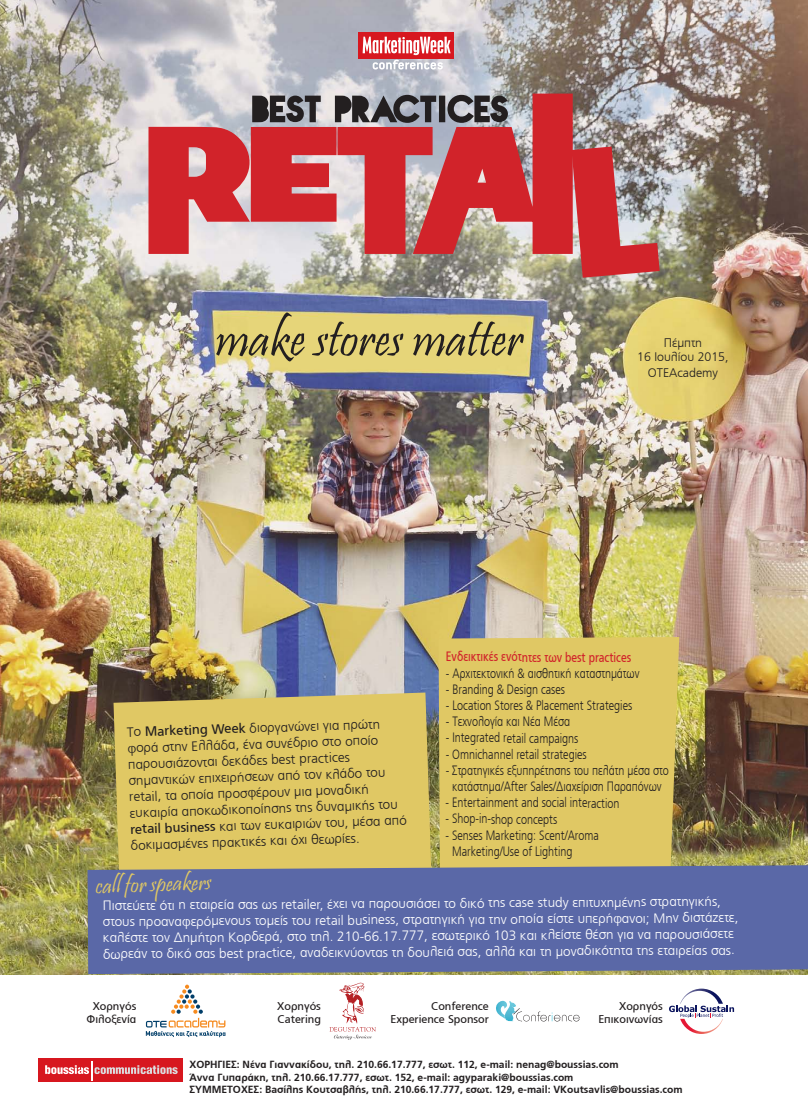
<style>
.page{position:relative;width:808px;height:1106px;background:#fff}
.page>*{position:absolute;margin:0;border:0;box-sizing:border-box;transform-origin:0 0}
.t1{font:23.7px "Pristina";color:#e0c864}
.t2{font:300 13.5px/16.2px "PF Catalog";letter-spacing:-.01em;color:#fff}
.t3{font:300 13.5px/16.2px "PF Catalog";letter-spacing:-.005em;color:#231f20;text-align:center;scale:.8 1}
.t4{font:300 13.5px/16.2px "PF Catalog";letter-spacing:-.005em;color:#231f20}
.t5{font:13.5px "PF Catalog";letter-spacing:-.005em;color:#d1232a;scale:.8 1}
.t6{font:300 12.45px/15.3px "PF Catalog";color:#231f20;text-align:center}
.t7{font:11.25px/12px "PF Catalog";color:#231f20;text-align:right}
.t8{font:700 10.35px/12.5px "PF Catalog";color:#231f20}
.s1{font-weight:400}
</style>
<div class="page">
<img style="left:0;top:0;width:808px;height:974px">
<svg style="left:148px;top:94px;width:425px;height:160px;background:#d06166"></svg>
<img style="left:571px;top:146px;width:89px;height:132px">
<svg style="left:252px;top:95px;width:256px;height:28px;background:#6a696d"></svg>
<svg style="left:216px;top:312px;width:308px;height:49px;background:#c2b46c"></svg>
<div style="left:38px;top:1058px;width:145px;height:24px;background:#d7171f"></div>
<svg style="left:45px;top:1061px;width:133px;height:19px"></svg>
<div style="left:358px;top:32px;width:96px;height:26px;background:#d7171f"></div>
<svg style="left:363px;top:37px;width:88px;height:32px"></svg>
<div style="left:114px;top:692px;width:317px;height:173px;background:#e0c864"></div>
<div style="left:438px;top:637px;width:241px;height:228px;background:#e0c864"></div>
<div style="left:88px;top:865px;width:720px;height:109px;background:#5a68a7"></div>
<svg style="left:146px;top:984px;width:79px;height:53px"></svg>
<svg style="left:329px;top:982px;width:47px;height:58px"></svg>
<svg style="left:496px;top:1000px;width:84px;height:21px"></svg>
<svg style="left:669px;top:988px;width:65px;height:46px"></svg>
<p class="t6" style="left:637px;top:335px;width:93px">Πέμπτη<br>16 Ιουλίου 2015,<br>OTEAcademy</p>
<p class="t5" style="left:446px;top:649px;width:233px">Eνδεικτικές ενότητες των best practices</p>
<p class="t3" style="left:446px;top:665px;width:243px">- Αρχιτεκτονική &amp; αισθητική καταστημάτων</p>
<p class="t3" style="left:446px;top:681px;width:151px">- Branding &amp; Design cases</p>
<p class="t3" style="left:446px;top:697px;width:235px">- Location Stores &amp; Placement Strategies</p>
<p class="t3" style="left:446px;top:713px;width:157px">- Τεχνολογία και Νέα Μέσα</p>
<p class="t3" style="left:446px;top:730px;width:167px">- Integrated retail campaigns</p>
<p class="t3" style="left:446px;top:746px;width:178px">- Omnichannel retail strategies</p>
<p class="t3" style="left:446px;top:762px;width:280px">- Στρατηγικές εξυπηρέτησης του πελάτη μέσα στο κατάστημα/Αfter Sales/Διαχείριση Παραπόνων</p>
<p class="t3" style="left:446px;top:794px;width:219px">- Entertainment and social interaction</p>
<p class="t3" style="left:446px;top:811px;width:141px">- Shop-in-shop concepts</p>
<p class="t3" style="left:452px;top:827px;width:185px;text-align:left;text-indent:-7px">- Senses Marketing: Scent/Aroma<br>Marketing/Use of Lighting</p>
<p class="t2" style="left:103px;top:895px;width:637px">Πιστεύετε ότι η εταιρεία σας ως retailer, έχει να παρουσιάσει το δικό της case study επιτυχημένης στρατηγικής, στους προαναφερόμενους τομείς του retail business, στρατηγική για την οποία είστε υπερήφανοι; Μην διστάζετε, καλέστε τον Δημήτρη Κορδερά, στο τηλ. 210-66.17.777, εσωτερικό 103 και κλείστε θέση για να παρουσιάσετε δωρεάν το δικό σας best practice, αναδεικνύοντας τη δουλειά σας, αλλά και τη μοναδικότητα της εταιρείας σας.</p>
<p class="t4" style="left:126px;top:724px;width:278px;rotate:-2deg">Το <span class="s1">Marketing Week</span> διοργανώνει για πρώτη φορά στην Ελλάδα, ένα συνέδριο στο οποίο παρουσιάζονται δεκάδες best practices σημαντικών επιχειρήσεων από τον κλάδο του retail, τα οποία προσφέρουν μια μοναδική ευκαιρία αποκωδικοποίησης της δυναμικής του <span class="s1">retail business</span> και των ευκαιριών του, μέσα από δοκιμασμένες πρακτικές και όχι θεωρίες.</p>
<h1 class="t1" style="left:95px;top:872px;width:117px;rotate:-2deg">call for speakers</h1>
<p class="t7" style="left:87px;top:1000px;width:51px;text-align:center">Χορηγός<br>Φιλοξενία</p>
<p class="t7" style="left:277px;top:1000px;width:45px;text-align:left">Χορηγός<br>Catering</p>
<p class="t7" style="left:391px;top:1000px;width:100px">Conference<br>Experience Sponsor</p>
<p class="t7" style="left:598px;top:1000px;width:66px">Χορηγός<br>Επικοινωνίας</p>
<p class="t8" style="left:189px;top:1058px;width:495px">ΧΟΡΗΓΙΕΣ: Nένα Γιαννακίδου, τηλ. 210.66.17.777, εσωτ. 112, e-mail: nenag@boussias.com<br>Άννα Γυπαράκη, τηλ. 210.66.17.777, εσωτ. 152, e-mail: agyparaki@boussias.com<br>ΣΥΜΜΕΤΟΧΕΣ: Baσίλης Κουτσαβλής, τηλ. 210.66.17.777, εσωτ. 129, e-mail: VKoutsavlis@boussias.com</p>
</div>
